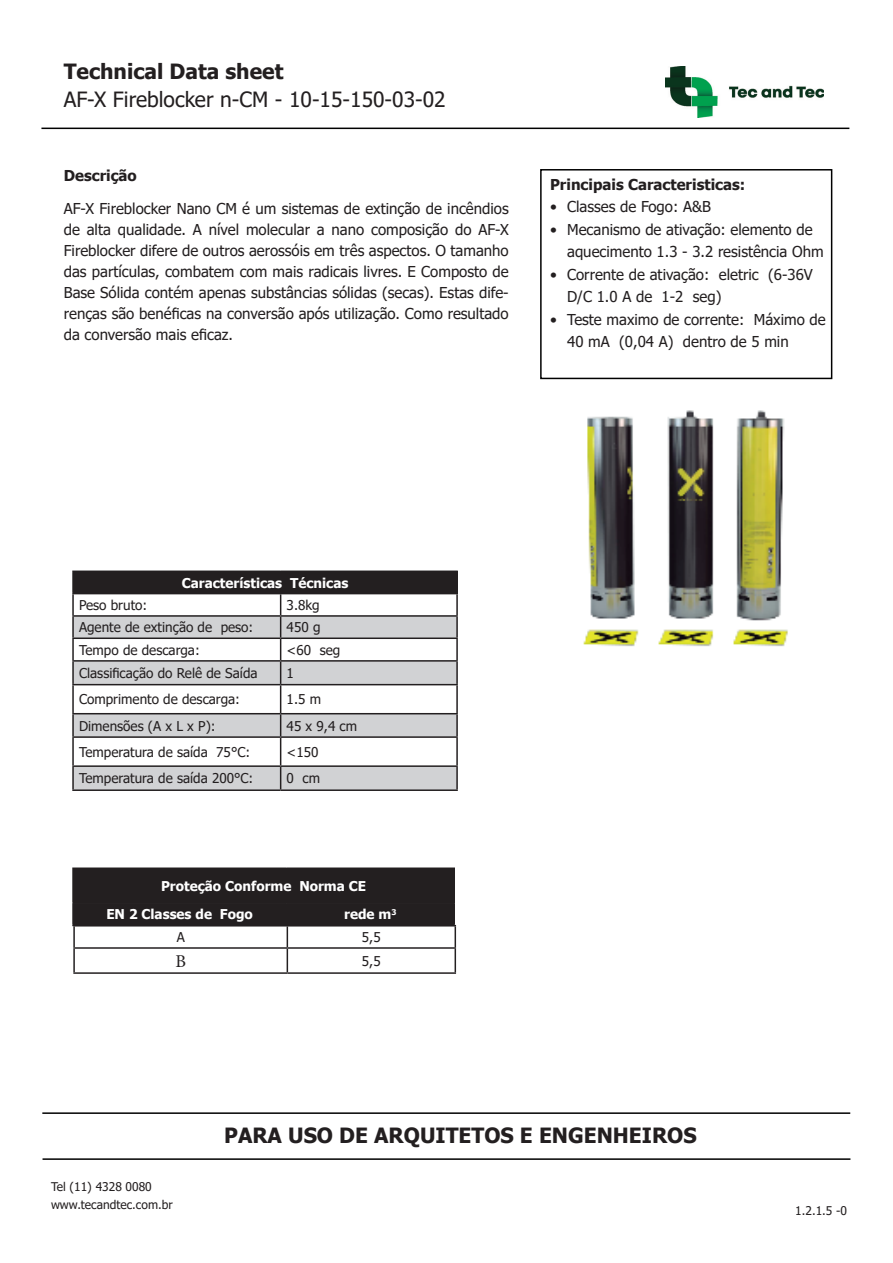
<style>
.page{position:relative;width:893px;height:1263px;background:#fff}
.page>*{position:absolute;margin:0;border:0;box-sizing:border-box;transform-origin:0 0}
.t1{font:700 21px "Tahoma";color:#231f20}
.t2{font:21px "Tahoma";color:#231f20}
.t3{font:18px "Minion Pro";color:#231f20}
.t4{font:15px/21px "Tahoma";color:#231f20}
.t5{font:700 15px "Tahoma";color:#231f20}
.t6{font:13.5px "Tahoma";color:#231f20}
.t7{font:700 13.5px/28.7px "Tahoma";color:#fff}
.t8{font:12px/18px "Tahoma";color:#231f20}
</style>
<div class="page">
<div style="left:73px;top:571px;width:384px;height:23px;background:#231f20"></div>
<svg style="left:74px;top:617px;width:382px;height:172px;fill:#d1d2d4"></svg>
<hr style="left:72px;top:593px;width:209px;height:1px;background:#231f20">
<hr style="left:72px;top:594px;width:2px;height:21px;background:#231f20">
<hr style="left:281px;top:593px;width:177px;height:1px;background:#231f20">
<hr style="left:456px;top:594px;width:2px;height:21px;background:#231f20">
<hr style="left:72px;top:615px;width:209px;height:2px;background:#231f20">
<hr style="left:72px;top:617px;width:2px;height:20px;background:#231f20">
<hr style="left:281px;top:615px;width:177px;height:2px;background:#231f20">
<hr style="left:456px;top:617px;width:2px;height:20px;background:#231f20">
<hr style="left:72px;top:637px;width:209px;height:2px;background:#231f20">
<hr style="left:72px;top:639px;width:2px;height:21px;background:#231f20">
<hr style="left:281px;top:637px;width:177px;height:2px;background:#231f20">
<hr style="left:456px;top:639px;width:2px;height:21px;background:#231f20">
<hr style="left:72px;top:660px;width:209px;height:2px;background:#231f20">
<hr style="left:72px;top:662px;width:2px;height:22px;background:#231f20">
<hr style="left:281px;top:660px;width:177px;height:2px;background:#231f20">
<hr style="left:456px;top:662px;width:2px;height:22px;background:#231f20">
<hr style="left:72px;top:684px;width:209px;height:1px;background:#231f20">
<hr style="left:72px;top:685px;width:2px;height:28px;background:#231f20">
<hr style="left:281px;top:684px;width:177px;height:1px;background:#231f20">
<hr style="left:456px;top:685px;width:2px;height:28px;background:#231f20">
<hr style="left:72px;top:713px;width:209px;height:1px;background:#231f20">
<hr style="left:72px;top:714px;width:2px;height:22px;background:#231f20">
<hr style="left:281px;top:713px;width:177px;height:1px;background:#231f20">
<hr style="left:456px;top:714px;width:2px;height:22px;background:#231f20">
<hr style="left:72px;top:736px;width:209px;height:2px;background:#231f20">
<hr style="left:72px;top:738px;width:2px;height:27px;background:#231f20">
<hr style="left:281px;top:736px;width:177px;height:2px;background:#231f20">
<hr style="left:456px;top:738px;width:2px;height:27px;background:#231f20">
<hr style="left:72px;top:765px;width:209px;height:2px;background:#231f20">
<hr style="left:72px;top:767px;width:2px;height:22px;background:#231f20">
<hr style="left:281px;top:765px;width:177px;height:2px;background:#231f20">
<svg style="left:280px;top:594px;width:1px;height:195px"></svg>
<hr style="left:456px;top:767px;width:2px;height:22px;background:#231f20">
<hr style="left:72px;top:789px;width:209px;height:2px;background:#231f20">
<hr style="left:281px;top:789px;width:177px;height:2px;background:#231f20">
<hr style="left:72px;top:570px;width:209px;height:2px;background:#231f20">
<hr style="left:72px;top:572px;width:2px;height:21px;background:#231f20">
<hr style="left:281px;top:570px;width:177px;height:2px;background:#231f20">
<hr style="left:456px;top:572px;width:2px;height:21px;background:#231f20">
<div style="left:73px;top:868px;width:381px;height:35px;background:#231f20"></div>
<hr style="left:72px;top:867px;width:214px;height:2px;background:#231f20">
<hr style="left:72px;top:869px;width:2px;height:33px;background:#231f20">
<hr style="left:286px;top:867px;width:169px;height:2px;background:#231f20">
<hr style="left:453px;top:869px;width:2px;height:33px;background:#231f20">
<hr style="left:72px;top:902px;width:214px;height:2px;background:#231f20">
<hr style="left:72px;top:904px;width:2px;height:21px;background:#231f20">
<hr style="left:286px;top:902px;width:169px;height:2px;background:#231f20">
<hr style="left:72px;top:925px;width:214px;height:1px;background:#231f20">
<div style="left:540px;top:169px;width:292px;height:210px;border:2px solid #000"></div>
<svg style="left:73px;top:903px;width:383px;height:69px"></svg>
<hr style="left:73px;top:947px;width:214px;height:2px;background:#231f20">
<hr style="left:287px;top:947px;width:169px;height:2px;background:#231f20">
<hr style="left:73px;top:972px;width:214px;height:2px;background:#231f20">
<hr style="left:287px;top:972px;width:169px;height:2px;background:#231f20">
<hr style="left:73px;top:925px;width:214px;height:1px;background:#231f20">
<hr style="left:287px;top:925px;width:169px;height:1px;background:#231f20">
<img style="left:583px;top:410px;width:205px;height:237px">
<hr style="left:43px;top:1158px;width:807px;height:2px;background:#000">
<hr style="left:42px;top:1112px;width:808px;height:2px;background:#000">
<hr style="left:41px;top:128px;width:808px;height:1px;background:#000">
<img style="left:665px;top:66px;width:159px;height:52px">
<h1 class="t1" style="left:64px;top:57px;width:221px">Technical Data sheet</h1>
<h1 class="t2" style="left:64px;top:86px;width:383px">AF-X Fireblocker n-CM - 10-15-150-03-02</h1>
<p class="t5" style="left:64px;top:165px;width:75px">Descrição</p>
<p class="t4" style="left:64px;top:199px;width:446px;text-align:justify">AF-X Fireblocker Nano CM é um sistemas de extinção de incêndios de alta qualidade. A nível molecular a nano composição do AF-X Fireblocker difere de outros aerossóis em três aspectos. O tamanho das partículas, combatem com mais radicais livres. E Composto de Base Sólida contém apenas substâncias sólidas (secas). Estas dife&shy;renças são benéficas na conversão após utilização. Como resultado da conversão mais eficaz.</p>
<p class="t5" style="left:550px;top:174px;width:197px">Principais Caracteristicas:</p>
<p class="t4" style="left:550px;top:197px;width:162px">• Classes de Fogo: A&amp;B</p>
<p class="t4" style="left:567px;top:219px;width:258px;line-height:22.5px;text-indent:-17px">• Mecanismo de ativação: elemento de aquecimento 1.3 - 3.2 resistência Ohm</p>
<p class="t4" style="left:567px;top:264px;width:247px;line-height:22.5px;text-indent:-17px">• Corrente de ativação: eletric (6-36V<br>D/C 1.0 A de 1-2 seg)</p>
<p class="t4" style="left:567px;top:309px;width:260px;line-height:22.5px;text-indent:-17px">• Teste maximo de corrente: Máximo de<br>40 mA (0,04 A) dentro de 5 min</p>
<p class="t7" style="left:182px;top:569px;width:168px">Características Técnicas</p>
<p class="t6" style="left:79px;top:596px;width:70px">Peso bruto:</p>
<p class="t6" style="left:287px;top:596px;width:35px">3.8kg</p>
<p class="t6" style="left:79px;top:618px;width:176px">Agente de extinção de peso:</p>
<p class="t6" style="left:287px;top:618px;width:35px">450 g</p>
<p class="t6" style="left:79px;top:641px;width:122px">Tempo de descarga:</p>
<p class="t6" style="left:287px;top:641px;width:55px">&lt;60 seg</p>
<p class="t6" style="left:79px;top:664px;width:180px">Classificação do Relê de Saída</p>
<p class="t6" style="left:287px;top:664px;width:9px">1</p>
<p class="t6" style="left:79px;top:690px;width:163px">Comprimento de descarga:</p>
<p class="t6" style="left:287px;top:690px;width:36px">1.5 m</p>
<p class="t6" style="left:79px;top:717px;width:138px">Dimensões (A x L x P):</p>
<p class="t6" style="left:287px;top:717px;width:72px">45 x 9,4 cm</p>
<p class="t6" style="left:79px;top:743px;width:173px">Temperatura de saída 75°C:</p>
<p class="t6" style="left:287px;top:743px;width:33px">&lt;150</p>
<p class="t6" style="left:79px;top:769px;width:176px">Temperatura de saída 200°C:</p>
<p class="t6" style="left:287px;top:769px;width:35px">0 cm</p>
<p class="t7" style="left:106px;top:872px;width:261px;text-indent:55px">Proteção Conforme Norma CE<br>EN 2 Classes de Fogo</p>
<p class="t7" style="left:344px;top:901px;width:54px">rede m<sup>3</sup></p>
<p class="t6" style="left:177px;top:928px;width:10px">A</p>
<p class="t6" style="left:362px;top:928px;width:20px">5,5</p>
<p class="t3" style="left:175px;top:949px;width:12px">B</p>
<p class="t6" style="left:362px;top:952px;width:20px">5,5</p>
<p class="t8" style="left:51px;top:1178px;width:123px">Tel (11) 4328 0080 www.tecandtec.com.br</p>
<h1 class="t1" style="left:224px;top:1120px;width:474px">PARA USO DE ARQUITETOS E ENGENHEIROS</h1>
<p class="t8" style="left:795px;top:1202px;width:53px">1.2.1.5 -0</p>
</div>
